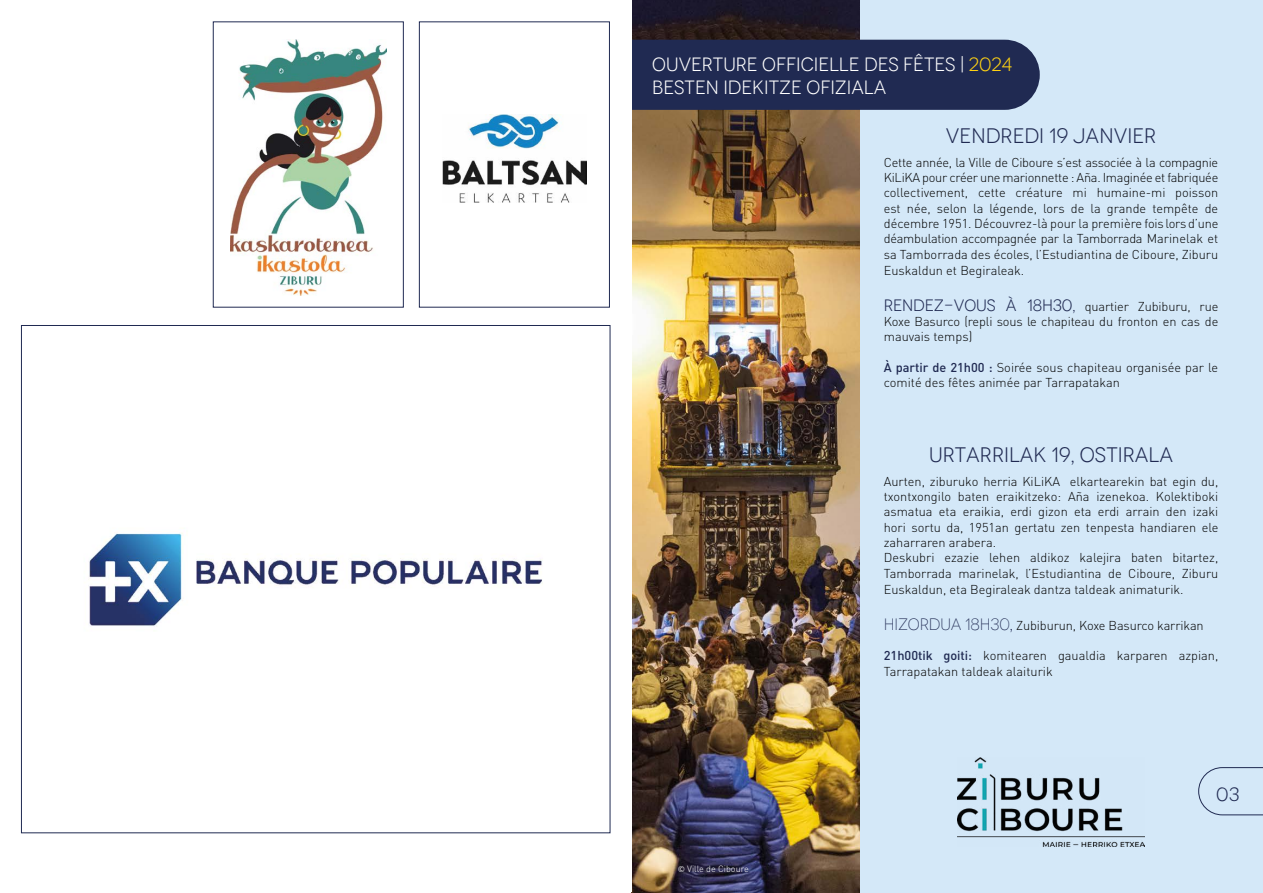
<style>
.page{position:relative;width:1263px;height:893px;background:#fff}
.page>*{position:absolute;margin:0;border:0;box-sizing:border-box;transform-origin:0 0}
.t1{font:21px "Novecento";color:#202a52}
.t2{font:19.2px/23.1px "Novecento";color:#fff}
.t3{font:19.2px "Novecento";color:#202a52}
.t4{font:300 12.75px/15.5px "DINOT";color:#000}
.t5{font:300 9px "DINOT";color:#fff}
.s1{color:#ffd213}
.s2{font-family:"Novecento";font-weight:400;font-size:16.5px;color:#202a52}
.s3{font-weight:500;color:#202a52}
.s4{font-family:"Novecento";font-size:16.5px;color:#202a52}
.s5{font-family:"Source Sans Pro";font-weight:400}
</style>
<div class="page">
<div style="left:631px;top:0;width:632px;height:893px;background:#d4e8f8"></div>
<img style="left:631px;top:0;width:229px;height:893px">
<div style="left:383px;top:40px;width:657px;height:70px;background:#202a52;border-radius:35px"></div>
<img style="left:957px;top:758px;width:187px;height:89px">
<svg style="left:1198px;top:767px;width:65px;height:48px"></svg>
<div style="left:0;top:0;width:631px;height:891px;background:#fff"></div>
<img style="left:89px;top:533px;width:454px;height:94px">
<img style="left:442px;top:115px;width:144px;height:88px">
<div style="left:419px;top:22px;width:191px;height:285px;border:1px solid #202a52"></div>
<img style="left:230px;top:40px;width:156px;height:255px">
<div style="left:213px;top:22px;width:190px;height:285px;border:1px solid #202a52"></div>
<h2 class="t2" style="left:652px;top:53px;width:362px">OUVERTURE OFFICIELLE DES FÊTES | <span class="s1">2024<br></span>BESTEN IDEKITZE OFIZIALA</h2>
<h1 class="t1" style="left:946px;top:123px;width:212px">VENDREDI 19 JANVIER</h1>
<p class="t4" style="left:884px;top:154px;width:336px;text-align:justify">Cette année, la Ville de Ciboure s’est associée à la compagnie KiLiKA pour créer une marionnette : Aña. Imaginée et fabriquée collectivement, cette créature mi humaine-mi poisson est née, selon la légende, lors de la grande tempête de décembre 1951. Découvrez-là pour la première fois lors d’une déambulation accompagnée par la Tamborrada Marinelak et sa Tamborrada des écoles, l’Estudiantina de Ciboure, Ziburu Euskaldun et Begiraleak.</p>
<p class="t4" style="left:884px;top:298px;width:336px;text-align:justify"><span class="s2">RENDEZ-VOUS À 18H30,</span> quartier Zubiburu, rue Koxe Basurco (repli sous le chapiteau du fronton en cas de mauvais temps)</p>
<p class="t4" style="left:884px;top:359px;width:336px"><span class="s3">À partir de 21h00 :</span> Soirée sous chapiteau organisée par le comité des fêtes animée par Tarrapatakan</p>
<h1 class="t1" style="left:929px;top:443px;width:246px">URTARRILAK 19, OSTIRALA</h1>
<p class="t4" style="left:884px;top:473px;width:336px">Aurten, ziburuko herria KiLiKA elkartearekin bat egin du, txontxongilo baten eraikitzeko: Aña izenekoa. Kolektiboki asmatua eta eraikia, erdi gizon eta erdi arrain den izaki hori sortu da, 1951an gertatu zen tenpesta handiaren ele zaharraren arabera.<br>Deskubri ezazie lehen aldikoz kalejira baten bitartez, Tamborrada marinelak, l’Estudiantina de Ciboure, Ziburu Euskaldun, eta Begiraleak dantza taldeak animaturik.</p>
<p class="t4" style="left:884px;top:617px;width:321px"><span class="s4">HIZORDUA 18H30</span><span class="s2">,</span> Zubiburun, Koxe Basurco karrikan</p>
<p class="t4" style="left:884px;top:648px;width:336px"><span class="s3">21h00tik goiti:</span> komitearen gaualdia karparen azpian,<br>Tarrapatakan taldeak alaiturik</p>
<p class="t5" style="left:678px;top:862px;width:72px"><span class="s5">©</span> Ville de Ciboure</p>
<h2 class="t3" style="left:1216px;top:783px;width:25px">03</h2>
</div>
